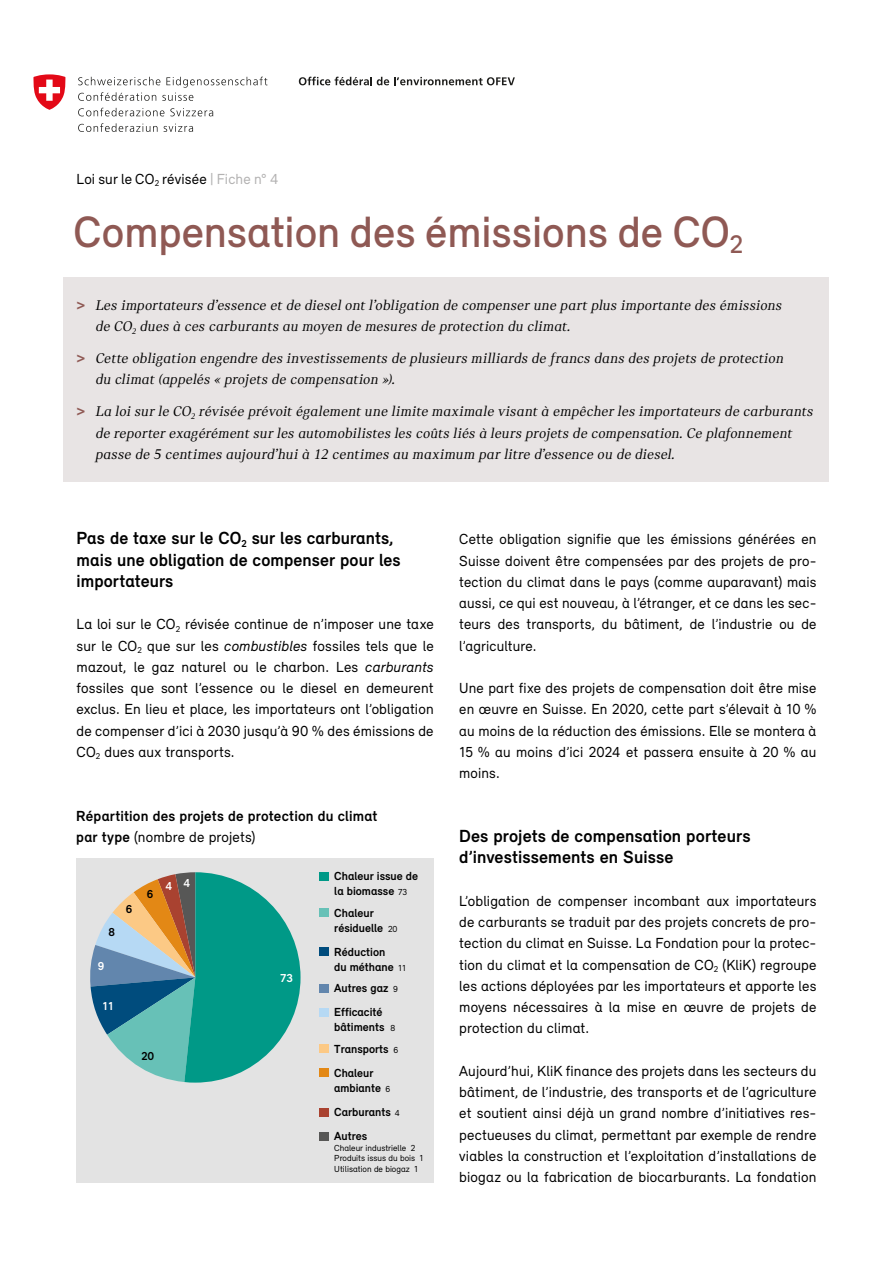
<style>
.page{position:relative;width:893px;height:1263px;background:#fff}
.page>*{position:absolute;margin:0;border:0;box-sizing:border-box;transform-origin:0 0}
._07_Kapiteltitel{font:500 45px "Relevant";color:#8f5954}
._07_Titel{font:700 18px/21.3px "Relevant";letter-spacing:.005em;color:#000}
._07_Grundtext{font:15px/21.3px "Relevant";letter-spacing:.01em;color:#000;text-align:justify}
._07_Lead{font:italic 15px/21.3px "Catalog";letter-spacing:.015em;color:#000}
._07_Untertitel{font:700 15px/21.3px "Relevant";letter-spacing:.015em;color:#000}
._07_Kapiteltitel-2{font:15px "Relevant";letter-spacing:.01em;color:#000}
.t1{font:700 12px/15px "Relevant";color:#000}
.t2{font:700 12px "Relevant";color:#fff}
.t3{font:9px/10.5px "Relevant";color:#000}
.s1{color:#b3b2b2}
.s2{font-family:"Relevant";font-weight:700;font-style:normal;font-size:16.5px;color:#8f5954}
.s3{font-style:italic}
.s4{font-weight:400}
.s5{font-weight:400;font-size:9px}
</style>
<div class="page">
<div style="left:64px;top:277px;width:765px;height:205px;background:#e8e4e4"></div>
<div style="left:77px;top:858px;width:357px;height:324px;background:#e3e3e3"></div>
<svg style="left:90px;top:872px;width:211px;height:210px"></svg>
<div style="left:319px;top:872px;width:10px;height:8px;background:#009987"></div>
<div style="left:319px;top:908px;width:10px;height:9px;background:#67c1b7"></div>
<div style="left:319px;top:948px;width:10px;height:8px;background:#004c7d"></div>
<div style="left:319px;top:984px;width:10px;height:8px;background:#6286ad"></div>
<div style="left:319px;top:1008px;width:10px;height:8px;background:#b6d9f4"></div>
<div style="left:319px;top:1045px;width:10px;height:8px;background:#fcc985"></div>
<div style="left:319px;top:1069px;width:10px;height:8px;background:#e38815"></div>
<div style="left:319px;top:1108px;width:10px;height:8px;background:#a94230"></div>
<div style="left:319px;top:1132px;width:10px;height:8px;background:#575756"></div>
<svg style="left:299px;top:77px;width:216px;height:8px"></svg>
<svg style="left:78px;top:77px;width:189px;height:24px"></svg>
<svg style="left:78px;top:108px;width:86px;height:8px"></svg>
<svg style="left:170px;top:108px;width:43px;height:8px"></svg>
<svg style="left:78px;top:123px;width:80px;height:9px"></svg>
<svg style="left:164px;top:124px;width:29px;height:8px"></svg>
<svg style="left:33px;top:74px;width:33px;height:36px"></svg>
<h1 class="_07_Kapiteltitel-2" style="left:77px;top:170px;width:203px">Loi sur le CO<sub>2</sub> révisée <span class="s1">| Fiche n° 4</span></h1>
<h1 class="_07_Kapiteltitel" style="left:74px;top:205px;width:671px">Compensation des émissions de CO<sub>2</sub></h1>
<p class="_07_Lead" style="left:96px;top:295px;width:688px;text-indent:-19px"><span class="s2">&gt;</span> Les importateurs d’essence et de diesel ont l’obligation de compenser une part plus importante des émissions de CO<sub>2</sub> dues à ces carburants au moyen de mesures de protection du climat.</p>
<p class="_07_Lead" style="left:96px;top:348px;width:690px;text-indent:-19px"><span class="s2">&gt;</span> Cette obligation engendre des investissements de plusieurs milliards de francs dans des projets de protection du climat (appelés « projets de compensation »).</p>
<p class="_07_Lead" style="left:96px;top:401px;width:719px;text-indent:-19px"><span class="s2">&gt;</span> La loi sur le CO<sub>2</sub> révisée prévoit également une limite maximale visant à empêcher les importateurs de carburants de reporter exagérément sur les automobilistes les coûts liés à leurs projets de compensation. Ce plafonnement passe de 5 centimes aujourd’hui à 12 centimes au maximum par litre d’essence ou de diesel.</p>
<h2 class="_07_Titel" style="left:77px;top:527px;width:326px">Pas de taxe sur le CO<sub>2</sub> sur les carburants, mais une obligation de compenser pour les importateurs</h2>
<p class="_07_Grundtext" style="left:77px;top:613px;width:359px">La loi sur le CO<sub>2</sub> révisée continue de n’imposer une taxe sur le CO<sub>2</sub> que sur les <span class="s3">combustibles</span> fossiles tels que le mazout, le gaz naturel ou le charbon. Les <span class="s3">carburants </span>fossiles que sont l’essence ou le diesel en demeurent exclus. En lieu et place, les importateurs ont l’obligation de compenser d’ici à 2030 jusqu’à 90 % des émissions de CO<sub>2</sub> dues aux transports.</p>
<h3 class="_07_Untertitel" style="left:76px;top:805px;width:303px">Répartition des projets de protection du climat par type <span class="s4">(nombre de projets)</span></h3>
<p class="t1" style="left:108px;top:924px;width:8px">8</p>
<p class="t2" style="left:98px;top:959px;width:8px">9</p>
<p class="t1" style="left:126px;top:901px;width:8px">6</p>
<p class="t2" style="left:103px;top:999px;width:12px">11</p>
<p class="t1" style="left:147px;top:886px;width:8px">6</p>
<p class="t2" style="left:165px;top:877px;width:27px">4 4</p>
<p class="t1" style="left:141px;top:1048px;width:14px">20</p>
<p class="t2" style="left:281px;top:971px;width:14px">73</p>
<p class="t1" style="left:334px;top:868px;width:85px">Chaleur issue de la biomasse <span class="s5">73</span></p>
<p class="t1" style="left:334px;top:905px;width:65px">Chaleur résiduelle <span class="s5">20</span></p>
<p class="t1" style="left:334px;top:944px;width:73px">Réduction<br>du méthane <span class="s5">11</span></p>
<p class="t1" style="left:334px;top:976px;width:65px;line-height:24.2px">Autres gaz <span class="s5">9<br></span>Efficacité</p>
<p class="t1" style="left:334px;top:1020px;width:62px">bâtiments <span class="s5">8</span></p>
<p class="t1" style="left:334px;top:1065px;width:57px">Chaleur ambiante <span class="s5">6</span></p>
<p class="t1" style="left:334px;top:1100px;width:67px;line-height:24.2px">Carburants <span class="s5">4<br></span>Autres</p>
<p class="t3" style="left:334px;top:1142px;width:91px">Chaleur industrielle 2<br>Produits issus du bois 1<br>Utilisation de biogaz 1</p>
<p class="t1" style="left:334px;top:1041px;width:65px">Transports <span class="s5">6</span></p>
<p class="_07_Grundtext" style="left:459px;top:528px;width:359px">Cette obligation signifie que les émissions générées en Suisse doivent être compensées par des projets de pro&shy;tection du climat dans le pays (comme auparavant) mais aussi, ce qui est nouveau, à l’étranger, et ce dans les sec&shy;teurs des transports, du bâtiment, de l’industrie ou de l’agriculture.</p>
<p class="_07_Grundtext" style="left:459px;top:677px;width:359px">Une part fixe des projets de compensation doit être mise en œuvre en Suisse. En 2020, cette part s’élevait à 10 % au moins de la réduction des émissions. Elle se montera à 15 % au moins d’ici 2024 et passera ensuite à 20 % au moins.</p>
<h2 class="_07_Titel" style="left:459px;top:825px;width:293px">Des projets de compensation porteurs d’investissements en Suisse</h2>
<p class="_07_Grundtext" style="left:459px;top:890px;width:359px">L’obligation de compenser incombant aux importateurs de carburants se traduit par des projets concrets de pro&shy;tection du climat en Suisse. La Fondation pour la protec&shy;tion du climat et la compensation de CO<sub>2</sub> (KliK) regroupe les actions déployées par les importateurs et apporte les moyens nécessaires à la mise en œuvre de projets de protection du climat.</p>
<p class="_07_Grundtext" style="left:459px;top:1060px;width:359px">Aujourd’hui, KliK finance des projets dans les secteurs du bâtiment, de l’industrie, des transports et de l’agriculture et soutient ainsi déjà un grand nombre d’initiatives res&shy;pectueuses du climat, permettant par exemple de rendre viables la construction et l’exploitation d’installations de biogaz ou la fabrication de biocarburants. La fondation</p>
</div>
